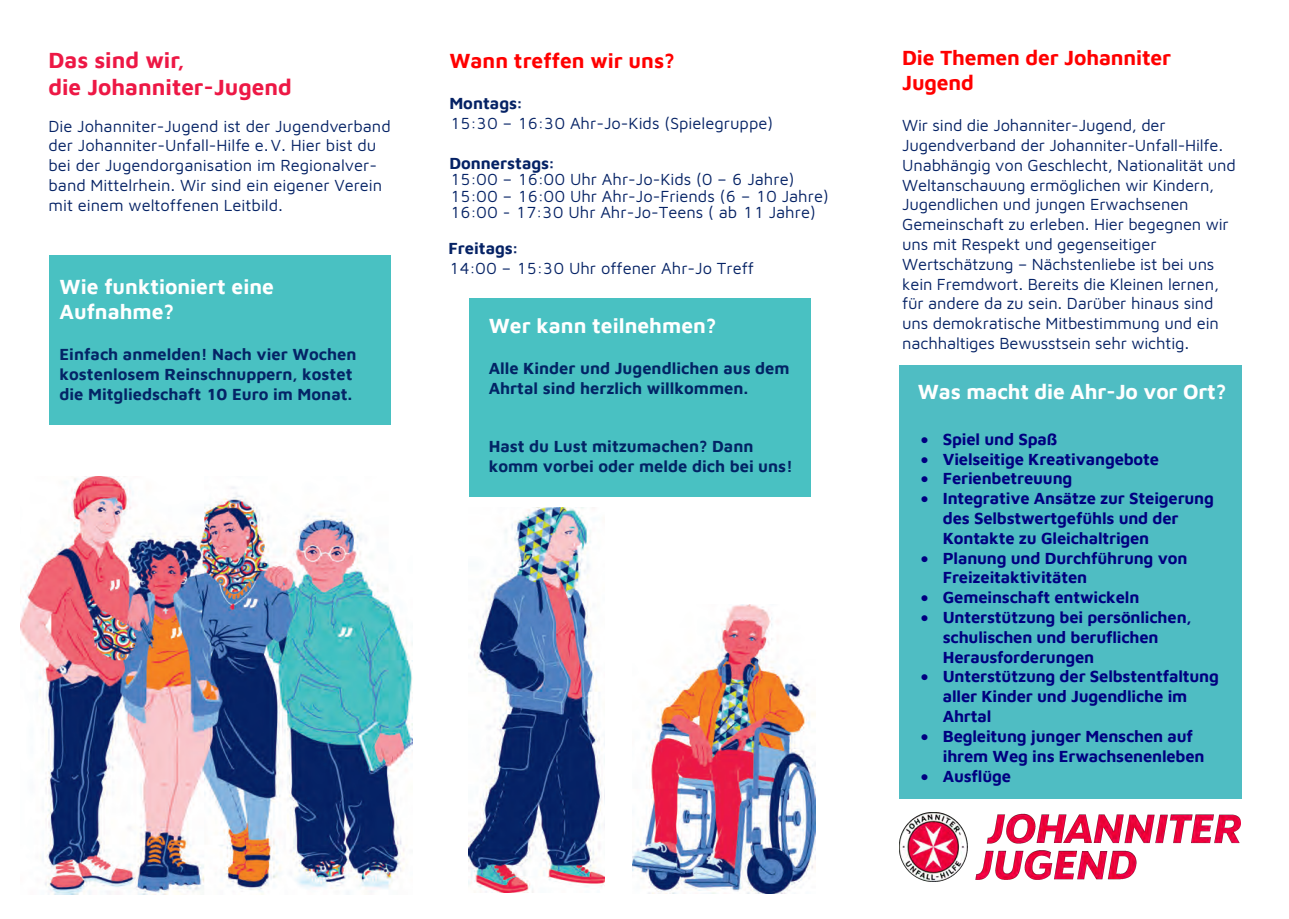
<style>
.page{position:relative;width:1289px;height:919px;background:#fff}
.page>*{position:absolute;margin:0;border:0;box-sizing:border-box;transform-origin:0 0}
.t1{font:700 22.5px/27px "Maven Johanniter";color:#ed1845}
.t2{font:700 21px/25.2px "Maven Johanniter";letter-spacing:-.01em;color:#f00}
.t3{font:700 21px "Maven Johanniter";letter-spacing:-.01em;color:#fff}
.t4{font:700 21px/25.2px "Maven Johanniter";color:#fff}
.t5{font:16.5px/19.8px "Maven Johanniter";letter-spacing:-.01em;color:#052265}
.t6{font:700 16.5px/19.8px "Maven Johanniter";letter-spacing:-.01em;color:#000080}
.t7{font:700 16.5px/19.8px "Maven Johanniter";color:#022465}
.t8{font:700 16.5px/19.8px "Maven Johanniter";color:#042466}
.t9{font:16.5px/19.8px "Maven Johanniter";color:#052265}
.t10{font:700 16.5px "Maven Johanniter";letter-spacing:-.01em;color:#000080}
.t11{font:700 16.5px "Maven Johanniter";color:#052265}
.s1{font-style:inherit}
.s2{font-weight:700}
</style>
<div class="page">
<div style="left:469px;top:298px;width:342px;height:198px;background:#49c1c2"></div>
<div style="left:899px;top:366px;width:342px;height:432px;background:#4fbdc3"></div>
<div style="left:49px;top:255px;width:341px;height:169px;background:#49c1c2"></div>
<img style="left:20px;top:476px;width:393px;height:418px">
<img style="left:468px;top:508px;width:137px;height:384px">
<img style="left:632px;top:604px;width:183px;height:289px">
<img style="left:899px;top:812px;width:341px;height:69px">
<h1 class="t1" style="left:48px;top:45px;width:245px">Das sind wir,<br>die Johanniter-Jugend</h1>
<p class="t5" style="left:48px;top:115px;width:344px">Die Johanniter-Jugend ist der Jugendverband der Johanniter-Unfall-Hilfe e. V. Hier bist du bei der Jugendorganisation im Regionalver&shy;band <span class="s1">Mittelrhein</span>. Wir sind ein eigener Verein mit einem weltoffenen Leitbild.</p>
<p class="t4" style="left:60px;top:272px;width:216px">Wie funktioniert eine<br>Aufnahme?</p>
<p class="t8" style="left:60px;top:343px;width:298px">Einfach anmelden! Nach vier Wochen kostenlosem Reinschnuppern, kostet die Mitgliedschaft 10 Euro im Monat.</p>
<p class="t2" style="left:449px;top:47px;width:227px">Wann treffen wir uns?</p>
<p class="t11" style="left:449px;top:92px;width:74px">Montags:</p>
<p class="t5" style="left:449px;top:112px;width:325px">15:30 – 16:30 Ahr-Jo-Kids (Spielegruppe)</p>
<p class="t5" style="left:449px;top:153px;width:381px;line-height:16.5px"><span class="s2">Donnerstags:<br></span><span class="s1">1</span>5:00 <span class="s1">– 1</span>6:00 <span class="s1">Uhr Ahr-Jo-Kids (0 – 6 Jahre)<br></span>15:00 – 16:00 Uhr Ahr-Jo-Friends (6 – 10 Jahre)<br>16:00 - 17:30 Uhr Ahr-Jo-Teens ( ab 11 Jahre)</p>
<p class="t9" style="left:448px;top:238px;width:307px"><span class="s2">Freitags:<br></span>1<span class="s1">4:00</span> – 15:30 Uhr offener Ahr-Jo Treff</p>
<p class="t3" style="left:488px;top:311px;width:229px">Wer kann teilnehmen?</p>
<p class="t7" style="left:488px;top:357px;width:302px">Alle Kinder und Jugendlichen aus dem<br>Ahrtal sind herzlich willkommen.</p>
<p class="t7" style="left:488px;top:435px;width:306px">Hast du Lust mitzumachen? Dann komm vorbei oder melde dich bei uns!</p>
<p class="t2" style="left:902px;top:44px;width:270px">Die Themen der Johanniter<br>Jugend</p>
<p class="t5" style="left:902px;top:114px;width:335px">Wir sind die Johanniter-Jugend, der Jugendverband der Johanniter-Unfall-Hilfe.<br>Unabhängig von Geschlecht, Nationalität und Weltanschauung ermöglichen wir Kindern, Jugendlichen und jungen Erwachsenen Gemeinschaft zu erleben. Hier begegnen wir uns mit Respekt und gegenseitiger Wertschätzung – Nächstenliebe ist bei uns kein Fremdwort. Bereits die Kleinen lernen, für andere da zu sein. Darüber hinaus sind uns demokratische Mitbestimmung und ein nachhaltiges Bewusstsein sehr wichtig.</p>
<p class="t3" style="left:917px;top:376px;width:310px">Was macht die Ahr-Jo vor Ort?</p>
<p class="t6" style="left:920px;top:428px;width:138px">• Spiel und Spaß</p>
<p class="t6" style="left:920px;top:447px;width:240px">• Vielseitige Kreativangebote</p>
<p class="t10" style="left:920px;top:467px;width:153px">• Ferienbetreuung</p>
<p class="t6" style="left:942px;top:487px;width:273px;text-indent:-22px">• Integrative Ansätze zur Steigerung des Selbstwertgefühls und der<br>Kontakte zu Gleichaltrigen</p>
<p class="t6" style="left:942px;top:546px;width:246px;text-indent:-22px">• Planung und Durchführung von<br>Freizeitaktivitäten</p>
<p class="t6" style="left:920px;top:586px;width:220px">• Gemeinschaft entwickeln</p>
<p class="t6" style="left:942px;top:606px;width:250px;text-indent:-22px">• Unterstützung bei persönlichen, schulischen und beruflichen<br>Herausforderungen</p>
<p class="t6" style="left:942px;top:665px;width:277px;text-indent:-22px">• Unterstützung der Selbstentfaltung aller Kinder und Jugendliche im<br>Ahrtal</p>
<p class="t6" style="left:942px;top:725px;width:263px;text-indent:-22px">• Begleitung junger Menschen auf ihrem Weg ins Erwachsenenleben</p>
<p class="t6" style="left:920px;top:764px;width:92px">• Ausflüge</p>
</div>
